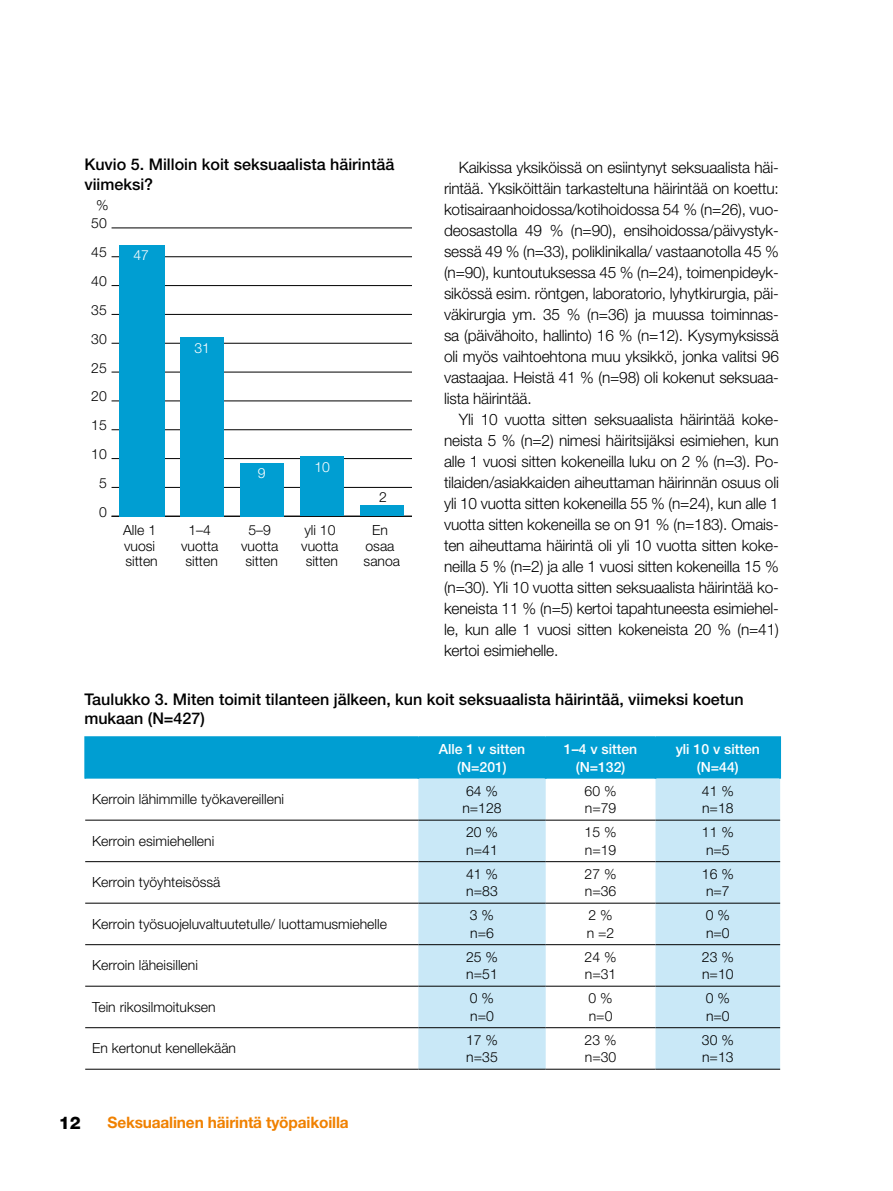
<style>
.page{position:relative;width:893px;height:1191px;background:#fff}
.page>*{position:absolute;margin:0;border:0;box-sizing:border-box;transform-origin:0 0}
.t1{font:800 17.5px "Helvetica Neue LT Std";color:#000}
.t2{font:500 16.1px/19.2px "Helvetica Neue LT Std";color:#000}
.t3{font:300 15.75px/21px "Helvetica Neue LT Std";letter-spacing:-.01em;color:#000;text-align:justify}
.t4{font:700 15.75px "Helvetica Neue LT Std";letter-spacing:-.01em;color:#f08100}
.t5{font:300 14px/17.5px "Helvetica Neue LT Std";color:#000}
.t6{font:500 14px/17.5px "Helvetica Neue LT Std";color:#fff;text-align:center}
.t7{font:300 14px "Helvetica Neue LT Std";color:#fff}
</style>
<div class="page">
<hr style="left:112px;top:516px;width:300px;height:1px;background:#000">
<hr style="left:112px;top:487px;width:300px;height:1px;background:#000">
<hr style="left:112px;top:458px;width:300px;height:1px;background:#000">
<hr style="left:112px;top:429px;width:300px;height:1px;background:#000">
<hr style="left:112px;top:400px;width:300px;height:1px;background:#000">
<hr style="left:112px;top:372px;width:300px;height:1px;background:#000">
<hr style="left:112px;top:343px;width:300px;height:1px;background:#000">
<hr style="left:112px;top:314px;width:300px;height:1px;background:#000">
<hr style="left:112px;top:285px;width:300px;height:1px;background:#000">
<hr style="left:112px;top:256px;width:300px;height:1px;background:#000">
<hr style="left:112px;top:228px;width:300px;height:1px;background:#000">
<div style="left:119px;top:245px;width:45px;height:271px;background:#009ed2"></div>
<div style="left:180px;top:337px;width:43px;height:179px;background:#009ed2"></div>
<div style="left:240px;top:463px;width:43px;height:53px;background:#009ed2"></div>
<div style="left:300px;top:456px;width:43px;height:60px;background:#009ed2"></div>
<div style="left:360px;top:505px;width:44px;height:11px;background:#009ed2"></div>
<div style="left:86px;top:738px;width:693px;height:40px;background:#009ed2"></div>
<svg style="left:418px;top:778px;width:362px;height:291px;fill:#c9e8f7"></svg>
<hr style="left:417px;top:738px;width:2px;height:40px;background:#009ed2">
<hr style="left:545px;top:738px;width:2px;height:40px;background:#009ed2">
<hr style="left:655px;top:738px;width:1px;height:40px;background:#009ed2">
<hr style="left:85px;top:820px;width:333px;height:1px;background:#000">
<hr style="left:418px;top:820px;width:128px;height:1px;background:#000">
<hr style="left:546px;top:820px;width:109px;height:1px;background:#000">
<hr style="left:655px;top:820px;width:125px;height:1px;background:#000">
<hr style="left:85px;top:861px;width:333px;height:1px;background:#000">
<hr style="left:418px;top:861px;width:128px;height:1px;background:#000">
<hr style="left:546px;top:861px;width:109px;height:1px;background:#000">
<hr style="left:655px;top:861px;width:125px;height:1px;background:#000">
<hr style="left:85px;top:903px;width:333px;height:1px;background:#000">
<hr style="left:418px;top:903px;width:128px;height:1px;background:#000">
<hr style="left:546px;top:903px;width:109px;height:1px;background:#000">
<hr style="left:655px;top:903px;width:125px;height:1px;background:#000">
<hr style="left:85px;top:944px;width:333px;height:1px;background:#000">
<hr style="left:418px;top:944px;width:128px;height:1px;background:#000">
<hr style="left:546px;top:944px;width:109px;height:1px;background:#000">
<hr style="left:655px;top:944px;width:125px;height:1px;background:#000">
<hr style="left:85px;top:986px;width:333px;height:1px;background:#000">
<hr style="left:418px;top:986px;width:128px;height:1px;background:#000">
<hr style="left:546px;top:986px;width:109px;height:1px;background:#000">
<hr style="left:655px;top:986px;width:125px;height:1px;background:#000">
<hr style="left:85px;top:1027px;width:333px;height:1px;background:#000">
<hr style="left:418px;top:1027px;width:128px;height:1px;background:#000">
<hr style="left:546px;top:1027px;width:109px;height:1px;background:#000">
<hr style="left:655px;top:1027px;width:125px;height:1px;background:#000">
<hr style="left:84px;top:736px;width:334px;height:2px;background:#009ed2">
<hr style="left:84px;top:738px;width:2px;height:40px;background:#009ed2">
<hr style="left:418px;top:736px;width:128px;height:2px;background:#009ed2">
<hr style="left:546px;top:736px;width:109px;height:2px;background:#009ed2">
<hr style="left:655px;top:736px;width:126px;height:2px;background:#009ed2">
<hr style="left:779px;top:738px;width:2px;height:40px;background:#009ed2">
<hr style="left:85px;top:1069px;width:333px;height:1px;background:#000">
<hr style="left:546px;top:1069px;width:109px;height:1px;background:#000">
<hr style="left:418px;top:1069px;width:128px;height:1px;background:#000">
<hr style="left:655px;top:1069px;width:125px;height:1px;background:#000">
<p class="t2" style="left:84px;top:155px;width:311px">Kuvio 5. Milloin koit seksuaalista häirintää viimeksi?</p>
<p class="t3" style="left:444px;top:157px;width:336px;text-indent:15px">Kaikissa yksiköissä on esiintynyt seksuaalista häi&shy;rintää. Yksiköittäin tarkasteltuna häirintää on koettu: kotisairaanhoidossa/kotihoidossa 54 % (n=26), vuo&shy;deosastolla 49 % (n=90), ensihoidossa/päivystyk&shy;sessä 49 % (n=33), poliklinikalla/ vastaanotolla 45 % (n=90), kuntoutuksessa 45 % (n=24), toimenpideyk&shy;sikössä esim. röntgen, laboratorio, lyhytkirurgia, päi&shy;väkirurgia ym. 35 % (n=36) ja muussa toiminnas&shy;sa (päivähoito, hallinto) 16 % (n=12). Kysymyksissä oli myös vaihtoehtona muu yksikkö, jonka valitsi 96 vastaajaa. Heistä 41 % (n=98) oli kokenut seksuaa&shy;lista häirintää.</p>
<p class="t3" style="left:444px;top:409px;width:336px;text-indent:15px">Yli 10 vuotta sitten seksuaalista häirintää koke&shy;neista 5 % (n=2) nimesi häiritsijäksi esimiehen, kun alle 1 vuosi sitten kokeneilla luku on 2 % (n=3). Po&shy;tilaiden/asiakkaiden aiheuttaman häirinnän osuus oli yli 10 vuotta sitten kokeneilla 55 % (n=24), kun alle 1 vuotta sitten kokeneilla se on 91 % (n=183). Omais&shy;ten aiheuttama häirintä oli yli 10 vuotta sitten koke&shy;neilla 5 % (n=2) ja alle 1 vuosi sitten kokeneilla 15 % (n=30). Yli 10 vuotta sitten seksuaalista häirintää ko&shy;keneista 11 % (n=5) kertoi tapahtuneesta esimiehel&shy;le, kun alle 1 vuosi sitten kokeneista 20 % (n=41) kertoi esimiehelle.</p>
<p class="t2" style="left:84px;top:689px;width:661px">Taulukko 3. Miten toimit tilanteen jälkeen, kun koit seksuaalista häirintää, viimeksi koetun mukaan (N=427)</p>
<p class="t6" style="left:439px;top:740px;width:88px">Alle 1 v sitten (N=201)</p>
<p class="t6" style="left:564px;top:740px;width:75px">1–4 v sitten (N=132)</p>
<p class="t6" style="left:676px;top:740px;width:86px">yli 10 v sitten (N=44)</p>
<p class="t5" style="left:92px;top:790px;width:193px">Kerroin lähimmille työkavereilleni</p>
<p class="t5" style="left:462px;top:781px;width:41px">64 % n=128</p>
<p class="t5" style="left:585px;top:781px;width:33px">60 % n=79</p>
<p class="t5" style="left:702px;top:781px;width:33px">41 % n=18</p>
<p class="t5" style="left:92px;top:832px;width:124px">Kerroin esimiehelleni</p>
<p class="t5" style="left:466px;top:823px;width:33px">20 % n=41</p>
<p class="t5" style="left:585px;top:823px;width:33px">15 % n=19</p>
<p class="t5" style="left:702px;top:823px;width:33px">11 % n=5</p>
<p class="t5" style="left:92px;top:873px;width:130px">Kerroin työyhteisössä</p>
<p class="t5" style="left:466px;top:864px;width:33px">41 % n=83</p>
<p class="t5" style="left:585px;top:864px;width:33px">27 % n=36</p>
<p class="t5" style="left:702px;top:864px;width:33px">16 % n=7</p>
<p class="t5" style="left:92px;top:915px;width:296px">Kerroin työsuojeluvaltuutetulle/ luottamusmiehelle</p>
<p class="t5" style="left:470px;top:906px;width:26px">3 % n=6</p>
<p class="t5" style="left:587px;top:906px;width:29px">2 % n =2</p>
<p class="t5" style="left:706px;top:906px;width:26px">0 % n=0</p>
<p class="t5" style="left:92px;top:956px;width:107px">Kerroin läheisilleni</p>
<p class="t5" style="left:466px;top:947px;width:33px">25 % n=51</p>
<p class="t5" style="left:585px;top:947px;width:33px">24 % n=31</p>
<p class="t5" style="left:702px;top:947px;width:33px">23 % n=10</p>
<p class="t5" style="left:92px;top:998px;width:125px">Tein rikosilmoituksen</p>
<p class="t5" style="left:470px;top:989px;width:26px">0 % n=0</p>
<p class="t5" style="left:589px;top:989px;width:26px">0 % n=0</p>
<p class="t5" style="left:706px;top:989px;width:26px">0 % n=0</p>
<p class="t5" style="left:92px;top:1039px;width:145px">En kertonut kenellekään</p>
<p class="t5" style="left:466px;top:1030px;width:33px">17 % n=35</p>
<p class="t5" style="left:585px;top:1030px;width:33px">23 % n=30</p>
<p class="t5" style="left:702px;top:1030px;width:33px">30 % n=13</p>
<p class="t5" style="left:96px;top:195px;width:14px">%</p>
<p class="t5" style="left:91px;top:214px;width:17px">50</p>
<p class="t5" style="left:91px;top:243px;width:17px">45</p>
<p class="t7" style="left:133px;top:246px;width:17px">47</p>
<p class="t5" style="left:91px;top:272px;width:17px">40</p>
<p class="t5" style="left:91px;top:301px;width:17px">35</p>
<p class="t5" style="left:91px;top:330px;width:17px">30</p>
<p class="t7" style="left:194px;top:339px;width:17px">31</p>
<p class="t5" style="left:91px;top:358px;width:17px">25</p>
<p class="t5" style="left:91px;top:387px;width:17px">20</p>
<p class="t5" style="left:91px;top:416px;width:17px">15</p>
<p class="t5" style="left:91px;top:445px;width:17px">10</p>
<p class="t7" style="left:314px;top:459px;width:17px">10</p>
<p class="t7" style="left:258px;top:465px;width:9px">9</p>
<p class="t5" style="left:99px;top:474px;width:9px">5</p>
<p class="t5" style="left:379px;top:487px;width:9px">2</p>
<p class="t5" style="left:99px;top:503px;width:9px">0</p>
<p class="t5" style="left:123px;top:522px;width:36px;line-height:15.8px">Alle 1 vuosi sitten</p>
<p class="t5" style="left:301px;top:522px;width:39px;line-height:15.8px;text-align:center">yli 10 vuotta sitten</p>
<p class="t5" style="left:364px;top:522px;width:38px;line-height:15.8px;text-align:center">En osaa sanoa</p>
<p class="t5" style="left:241px;top:522px;width:39px;line-height:15.8px;text-align:center">5–9 vuotta sitten</p>
<p class="t5" style="left:181px;top:522px;width:39px;line-height:15.8px;text-align:center">1–4 vuotta sitten</p>
<p class="t1" style="left:59px;top:1112px;width:24px">12</p>
<p class="t4" style="left:107px;top:1112px;width:243px">Seksuaalinen häirintä työpaikoilla</p>
</div>
